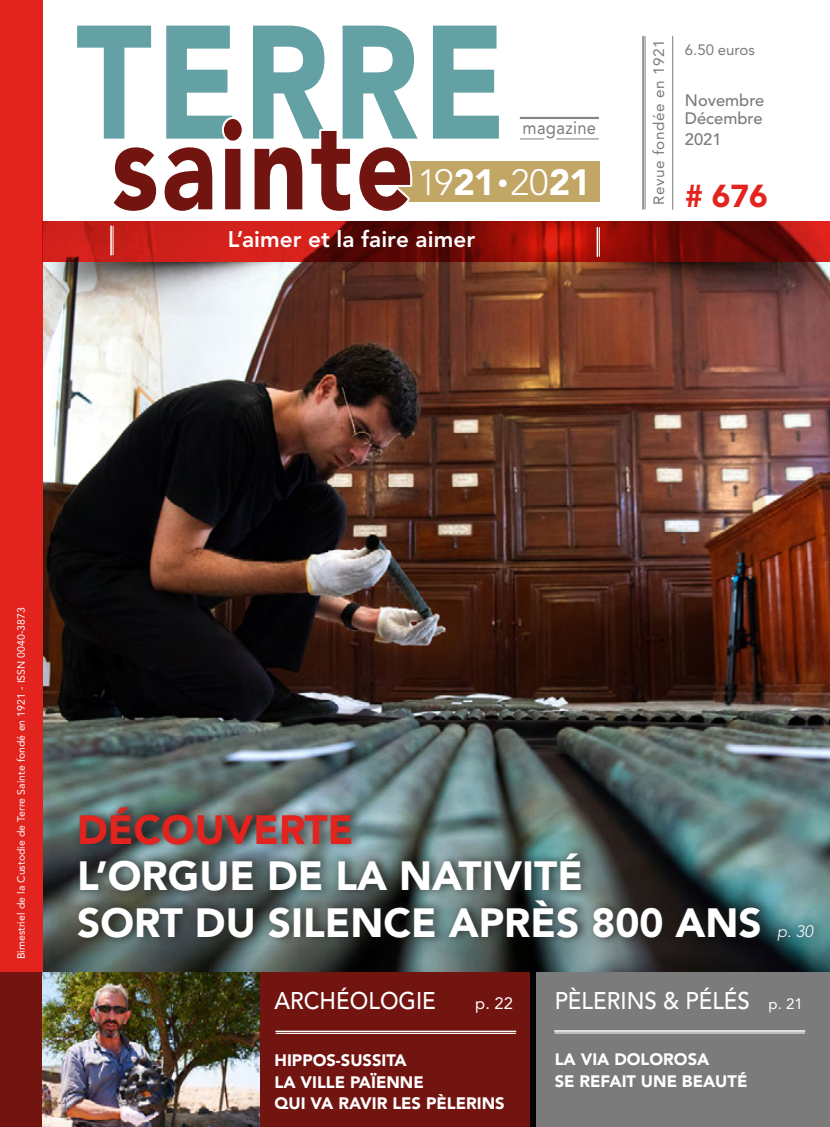
<style>
.page{position:relative;width:830px;height:1127px;background:#fff}
.page>*{position:absolute;margin:0;border:0;box-sizing:border-box;transform-origin:0 0}
.t1{font:900 159.6px "Avenir";letter-spacing:.03em;color:#64a1a4;scale:.83 1}
.t2{font:900 124.35px "Avenir";letter-spacing:.03em;color:#721511;scale:.82 1}
.t3{font:900 40.5px/46.5px "Avenir";color:#fff}
.t4{font:900 40.5px "Avenir";color:#e3231d}
.t5{font:300 36.3px "Avenir LT Std";color:#fff}
.t6{font:900 31.5px "Avenir";color:#e3231d}
.t7{font:500 24px "Avenir";color:#fff;scale:.93 1}
.t8{font:800 22.5px "Avenir";letter-spacing:.005em;color:#fff}
.t9{font:18.15px "Avenir";letter-spacing:.02em;color:#7c7b7b;scale:.91 1}
.t10{font:900 16.5px/21.8px "Avenir";color:#fff}
.t11{font:500 16.5px/18px "Avenir";color:#7c7b7b}
.t12{font:16.5px "Avenir";color:#fff}
.t13{font:500 16.5px "Avenir";color:#7c7b7b}
.t14{font:italic 300 16.5px "Avenir";color:#fff}
.t15{font:15px "Avenir";letter-spacing:.04em;color:#7c7b7b}
.t16{font:10.5px "Avenir";color:#fff}
.s1{font-weight:900}
.s2{font-weight:900;font-size:21.75px}
.s3{font-style:inherit}
.s4{font-weight:400;font-size:15px}
</style>
<div class="page">
<img style="left:42px;top:315px;width:787px;height:663px">
<div style="left:0;top:0;width:42px;height:972px;background:#e3231d"></div>
<img style="left:42px;top:262px;width:787px;height:53px">
<div style="left:0;top:972px;width:529px;height:155px;background:#721511"></div>
<img style="left:42px;top:972px;width:217px;height:155px">
<div style="left:536px;top:972px;width:293px;height:155px;background:#7c7b7b"></div>
<hr style="left:554px;top:1030px;width:250px;height:2px;background:#fff">
<hr style="left:554px;top:1033px;width:250px;height:1px;background:#fff">
<hr style="left:276px;top:1030px;width:239px;height:2px;background:#fff">
<hr style="left:276px;top:1033px;width:239px;height:1px;background:#fff">
<svg style="left:42px;top:221px;width:787px;height:41px;background:#99130e"></svg>
<svg style="left:113px;top:226px;width:1px;height:29px"></svg>
<hr style="left:110px;top:226px;width:2px;height:29px;background:#fff">
<svg style="left:599px;top:228px;width:1px;height:28px"></svg>
<hr style="left:596px;top:228px;width:2px;height:28px;background:#fff">
<hr style="left:642px;top:36px;width:1px;height:173px;background:#7c7b7b">
<hr style="left:644px;top:36px;width:1px;height:173px;background:#7c7b7b">
<hr style="left:672px;top:36px;width:1px;height:173px;background:#7c7b7b">
<div style="left:398px;top:162px;width:202px;height:40px;background:#c2a665"></div>
<svg style="left:398px;top:161px;width:16px;height:41px"></svg>
<svg style="left:520px;top:139px;width:23px;height:1px"></svg>
<hr style="left:520px;top:117px;width:78px;height:1px;background:#7c7b7b">
<hr style="left:520px;top:118px;width:78px;height:1px;background:#7c7b7b">
<hr style="left:556px;top:139px;width:42px;height:1px;background:#7c7b7b">
<div style="left:74px;top:797px;width:752px;height:151px;background:#1d1d1b;opacity:.8"></div>
<h1 class="t1" style="left:76px;top:-13px;width:519px">TERRE</h1>
<h2 class="t2" style="left:111px;top:91px;width:370px">sainte</h2>
<p class="t9" style="left:522px;top:117px;width:82px">magazine</p>
<h3 class="t5" style="left:417px;top:161px;width:174px">19<span class="s1">21</span><span class="s2">•</span>20<span class="s1">21</span></h3>
<h3 class="t8" style="left:228px;top:226px;width:249px">L’aimer et la faire aimer</h3>
<p class="t15" style="left:650px;top:205px;width:167px;rotate:-90deg">Revue fondée en 1921</p>
<p class="t15" style="left:684px;top:41px;width:71px"><span class="s3">6.50</span> euros</p>
<p class="t11" style="left:684px;top:91px;width:81px">Novembre<br>Décembre</p>
<p class="t13" style="left:684px;top:129px;width:38px">2021</p>
<h3 class="t6" style="left:684px;top:177px;width:84px"># 676</h3>
<p class="t16" style="left:15px;top:959px;width:353px;rotate:-90deg">Bimestriel de la Custodie de Terre Sainte fondé en 1921 - ISSN 0040-3873</p>
<h3 class="t4" style="left:77px;top:805px;width:278px">DÉCOUVERTE</h3>
<h3 class="t3" style="left:77px;top:852px;width:685px">L’ORGUE DE LA NATIVITÉ<br>SORT DU SILENCE APRÈS 800 ANS</h3>
<p class="t14" style="left:776px;top:921px;width:37px">p. 30</p>
<h3 class="t7" style="left:274px;top:987px;width:175px">ARCHÉOLOGIE</h3>
<p class="t12" style="left:475px;top:994px;width:39px">p. 22</p>
<p class="t10" style="left:274px;top:1049px;width:231px">HIPPOS-SUSSITA<br>LA VILLE PAÏENNE<br>QUI VA RAVIR LES PÈLERINS</p>
<h3 class="t7" style="left:554px;top:987px;width:268px">PÈLERINS &amp; PÉLÉS <span class="s4">p. 21</span></h3>
<p class="t10" style="left:554px;top:1048px;width:194px">LA VIA DOLOROSA<br>SE REFAIT UNE BEAUTÉ</p>
</div>
